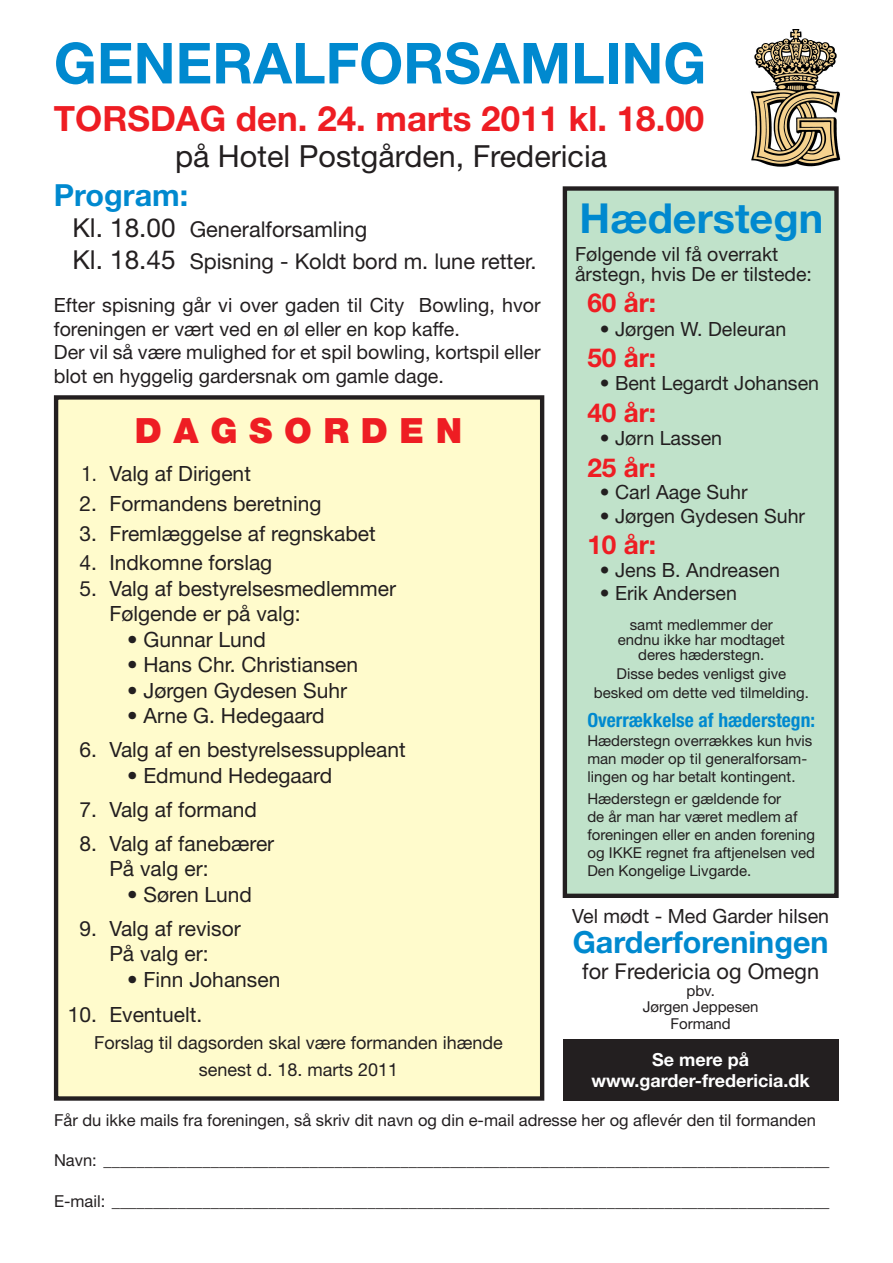
<style>
.page{position:relative;width:893px;height:1263px;background:#fff}
.page>*{position:absolute;margin:0;border:0;box-sizing:border-box;transform-origin:0 0}
.t1{font:700 56.7px "Helvetica Neue";color:#0089cf}
.t2{font:700 41.4px "Helvetica Neue";color:#0089cf}
.t3{font:700 34.8px "Helvetica Neue";color:#ee1d23}
.t4{font:900 34.8px "Helvetica Neue";color:#ee1d23}
.t5{font:30.45px "Helvetica Neue";color:#231f20}
.t6{font:700 30.45px "Helvetica Neue";color:#0089cf}
.t7{font:700 26.1px "Helvetica Neue";color:#ee1d23}
.t8{font:21.75px/31.3px "Helvetica Neue";color:#231f20}
.t9{font:21px/25.5px "Helvetica Neue";color:#231f20}
.t10{font:19.65px/23.5px "Helvetica Neue";color:#231f20}
.t11{font:19.5px/19.5px "Helvetica Neue";color:#231f20}
.t12{font:700 condensed 19.5px "Helvetica Neue";color:#0089cf}
.t13{font:18px/27px "Helvetica Neue";color:#231f20;text-align:center}
.t14{font:700 18px/21.6px "Helvetica Neue";color:#fff;text-align:center}
.t15{font:16.5px "Helvetica Neue";color:#231f20}
.t16{font:15px/18px "Helvetica Neue";color:#231f20;text-align:center}
.s1{font-size:26.1px}
.s2{font-stretch:condensed}
</style>
<div class="page">
<div style="left:563px;top:1039px;width:276px;height:62px;background:#231f20"></div>
<div style="left:56px;top:397px;width:486px;height:701px;background:#fffbcc"></div>
<div style="left:54px;top:395px;width:490px;height:706px;border:4px solid #231f20"></div>
<div style="left:565px;top:188px;width:271px;height:708px;background:#c0e2ca"></div>
<div style="left:563px;top:186px;width:276px;height:712px;border:4px solid #231f20"></div>
<img style="left:750px;top:30px;width:90px;height:137px">
<h1 class="t1" style="left:54px;top:28px;width:654px">GENERALFORSAMLING</h1>
<h3 class="t3" style="left:54px;top:97px;width:652px">TORSDAG den. 24. marts 2011 kl. 18.00</h3>
<h3 class="t5" style="left:175px;top:138px;width:434px">på Hotel Postgården, Fredericia</h3>
<h3 class="t6" style="left:54px;top:176px;width:136px">Program:</h3>
<p class="t8" style="left:72px;top:214px;width:466px"><span class="s1">Kl. 18.00</span> Generalforsamling<br><span class="s1">Kl. 18.45</span> Spisning - Koldt bord m. lune retter.</p>
<h2 class="t2" style="left:579px;top:193px;width:245px">Hæderstegn</h2>
<p class="t11" style="left:575px;top:244px;width:238px">Følgende vil få overrakt årstegn, hvis De er tilstede:</p>
<p class="t7" style="left:587px;top:287px;width:70px">60 år:</p>
<p class="t10" style="left:600px;top:317px;width:188px">• Jørgen W. Deleuran</p>
<p class="t7" style="left:587px;top:341px;width:70px">50 år:</p>
<p class="t10" style="left:600px;top:371px;width:221px">• Bent Legardt Johansen</p>
<p class="t7" style="left:587px;top:396px;width:70px">40 år:</p>
<p class="t10" style="left:600px;top:426px;width:124px">• Jørn Lassen</p>
<p class="t7" style="left:587px;top:451px;width:70px">25 år:</p>
<p class="t10" style="left:600px;top:480px;width:149px">• Carl Aage Suhr</p>
<p class="t10" style="left:600px;top:504px;width:207px">• Jørgen Gydesen Suhr</p>
<p class="t7" style="left:587px;top:529px;width:70px">10 år:</p>
<p class="t10" style="left:600px;top:558px;width:182px">• Jens B. Andreasen</p>
<p class="t10" style="left:600px;top:581px;width:139px">• Erik Andersen</p>
<p class="t16" style="left:618px;top:617px;width:169px;line-height:15px">samt medlemmer der endnu ikke har modtaget deres hæderstegn.</p>
<p class="t16" style="left:594px;top:665px;width:217px;line-height:18.5px">Disse bedes venligst give besked om dette ved tilmelding.</p>
<p class="t12" style="left:587px;top:709px;width:229px">Overrækkelse af hæderstegn:</p>
<p class="t16" style="left:587px;top:731px;width:227px;text-align:left">Hæderstegn overrækkes kun hvis man møder op til generalforsam&shy;lingen og har betalt kontingent.</p>
<p class="t16" style="left:587px;top:789px;width:229px;text-align:left">Hæderstegn er gældende for<br>de år man har været medlem af foreningen eller en anden forening og IKKE regnet fra aftjenelsen ved<br>Den Kongelige Livgarde.</p>
<p class="t10" style="left:54px;top:293px;width:488px">Efter spisning går vi over gaden til City Bowling, hvor foreningen er vært ved en øl eller en kop kaffe.<br>Der vil så være mulighed for et spil bowling, kortspil eller blot en hyggelig gardersnak om gamle dage.</p>
<h3 class="t4" style="left:135px;top:410px;width:329px">D A G S O R D E N</h3>
<p class="t9" style="left:82px;top:461px;width:171px"><span class="s2">1.</span> Valg af Dirigent</p>
<p class="t9" style="left:79px;top:490px;width:243px">2. Formandens beretning</p>
<p class="t9" style="left:79px;top:520px;width:298px">3. Fremlæggelse af regnskabet</p>
<p class="t9" style="left:79px;top:550px;width:194px">4. Indkomne forslag</p>
<p class="t9" style="left:109px;top:575px;width:288px;text-indent:-30px">5. Valg af bestyrelsesmedlemmer<br>Følgende er på valg:</p>
<p class="t9" style="left:127px;top:626px;width:140px">• Gunnar Lund</p>
<p class="t9" style="left:127px;top:652px;width:233px">• Hans Chr. Christiansen</p>
<p class="t9" style="left:127px;top:677px;width:221px">• Jørgen Gydesen Suhr</p>
<p class="t9" style="left:127px;top:703px;width:199px">• Arne G. Hedegaard</p>
<p class="t9" style="left:79px;top:737px;width:328px">6. Valg af en bestyrelsessuppleant</p>
<p class="t9" style="left:127px;top:762px;width:207px">• Edmund Hedegaard</p>
<p class="t9" style="left:79px;top:796px;width:179px">7. Valg af formand</p>
<p class="t9" style="left:109px;top:830px;width:166px;text-indent:-30px">8. Valg af fanebærer<br>På valg er:</p>
<p class="t9" style="left:127px;top:881px;width:126px">• Søren Lund</p>
<p class="t9" style="left:79px;top:915px;width:163px;text-align:center">9. Valg af revisor<br>På valg er:</p>
<p class="t9" style="left:127px;top:966px;width:155px">• Finn Johansen</p>
<p class="t9" style="left:68px;top:1002px;width:136px">10. Eventuelt.</p>
<p class="t13" style="left:94px;top:1029px;width:410px">Forslag til dagsorden skal være formanden ihænde senest d. 18. marts 2011</p>
<p class="t10" style="left:572px;top:904px;width:258px">Vel mødt - Med Garder hilsen</p>
<h3 class="t6" style="left:573px;top:923px;width:257px">Garderforeningen</h3>
<p class="t8" style="left:582px;top:956px;width:238px">for Fredericia og Omegn</p>
<p class="t16" style="left:643px;top:982px;width:117px;line-height:16.5px">pbv.<br>Jørgen Jeppesen<br>Formand</p>
<p class="t14" style="left:592px;top:1048px;width:220px">Se mere på www.garder-fredericia.dk</p>
<p class="t15" style="left:54px;top:1110px;width:763px">Får du ikke mails fra foreningen, så skriv dit navn og din e-mail adresse her og aflevér den til formanden</p>
<p class="t15" style="left:54px;top:1150px;width:777px">Navn: ________________________________________________________________________________________</p>
<p class="t15" style="left:54px;top:1191px;width:777px">E-mail: _______________________________________________________________________________________</p>
</div>
